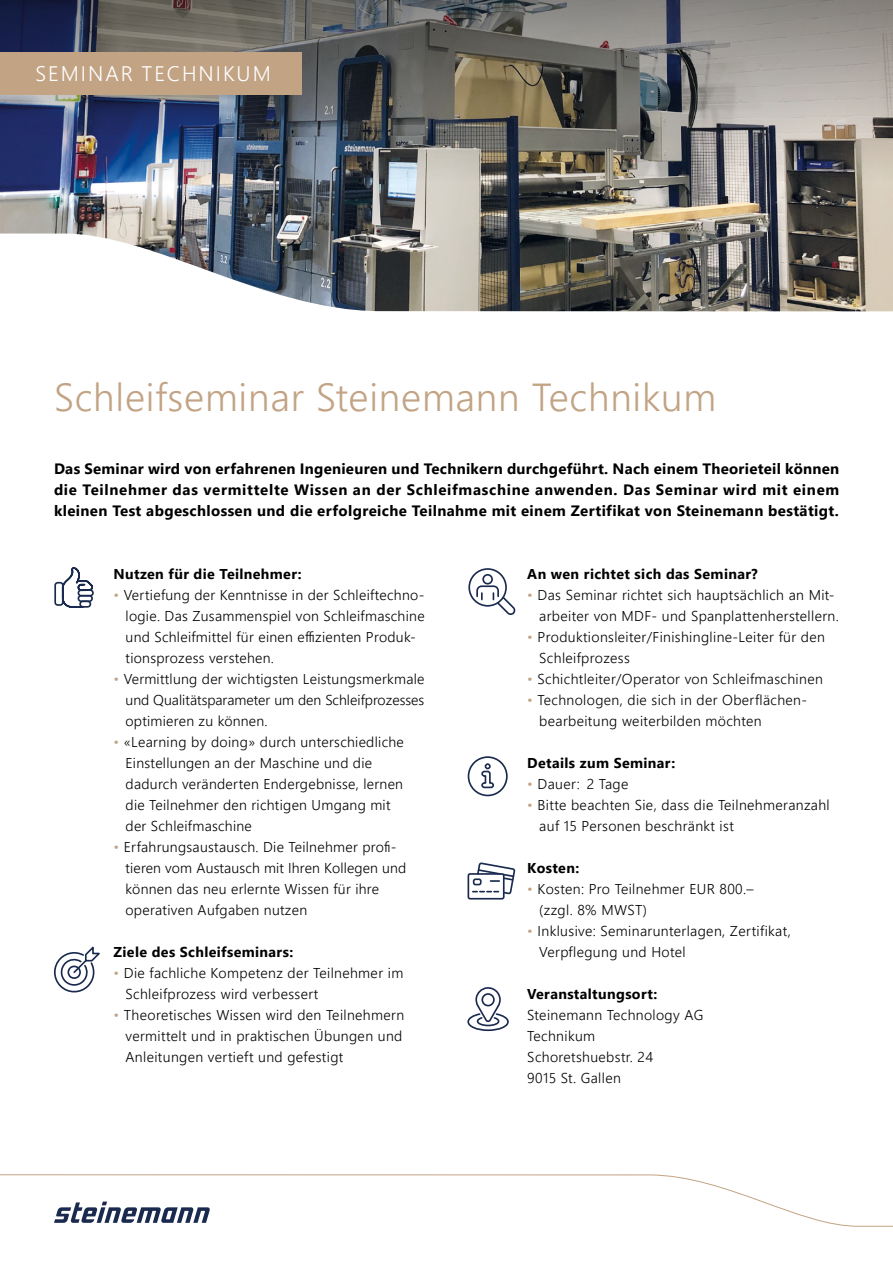
<style>
.page{position:relative;width:893px;height:1263px;background:#fff}
.page>*{position:absolute;margin:0;border:0;box-sizing:border-box;transform-origin:0 0}
.t1{font:300 39px "Segoe UI";letter-spacing:.02em;color:#c2a384}
.t2{font:300 21px "Segoe UI";letter-spacing:.095em;color:#fff}
.t3{font:700 15px/21px "Segoe UI";letter-spacing:.025em;color:#000;text-align:justify}
.t4{font:300 14.25px/21px "Segoe UI";letter-spacing:.025em;color:#000}
.t5{font:700 14.25px "Segoe UI";letter-spacing:.025em;color:#000}
.s1{color:#c2a384}
</style>
<div class="page">
<img style="left:0;top:182px;width:893px;height:51px">
<img style="left:0;top:0;width:893px;height:182px">
<div style="left:0;top:52px;width:302px;height:43px;background:#c2a384"></div>
<img style="left:0;top:233px;width:893px;height:79px">
<svg style="left:0;top:1174px;width:893px;height:53px"></svg>
<div style="left:468px;top:568px;width:39px;height:39px;border:2px solid #1a2a4f;border-radius:50%"></div>
<svg style="left:475px;top:585px;width:41px;height:30px"></svg>
<div style="left:482px;top:574px;width:11px;height:10px;border:2px solid #1a2a4f;border-radius:50%"></div>
<svg style="left:54px;top:946px;width:46px;height:47px"></svg>
<div style="left:468px;top:756px;width:40px;height:40px;border:2px solid #1a2a4f;border-radius:50%"></div>
<svg style="left:481px;top:763px;width:13px;height:26px"></svg>
<svg style="left:467px;top:987px;width:42px;height:45px"></svg>
<div style="left:481px;top:993px;width:14px;height:13px;border:2px solid #1a2a4f;border-radius:50%"></div>
<div style="left:467px;top:873px;width:38px;height:26px;border:2px solid #1a2a4f;border-radius:2px"></div>
<svg style="left:473px;top:862px;width:43px;height:33px"></svg>
<div style="left:54px;top:582px;width:10px;height:24px;border:2px solid #1a2a4f;border-radius:3px"></div>
<svg style="left:61px;top:567px;width:32px;height:41px"></svg>
<div style="left:78px;top:589px;width:16px;height:7px;border:2px solid #1a2a4f;border-radius:3px"></div>
<div style="left:78px;top:595px;width:15px;height:7px;border:2px solid #1a2a4f;border-radius:3px"></div>
<div style="left:79px;top:600px;width:12px;height:8px;border:2px solid #1a2a4f;border-radius:3px"></div>
<h2 class="t2" style="left:35px;top:53px;width:237px">SEMINAR TECHNIKUM</h2>
<h1 class="t1" style="left:54px;top:360px;width:664px">Schleifseminar Steinemann Technikum</h1>
<p class="t3" style="left:54px;top:457px;width:787px">Das Seminar wird von erfahrenen Ingenieuren und Technikern durchgeführt. Nach einem Theorieteil können die Teilnehmer das vermittelte Wissen an der Schleifmaschine anwenden. Das Seminar wird mit einem kleinen Test abgeschlossen und die erfolgreiche Teilnahme mit einem Zertifikat von Steinemann bestätigt.</p>
<p class="t5" style="left:114px;top:561px;width:190px">Nutzen für die Teilnehmer:</p>
<p class="t4" style="left:126px;top:583px;width:301px;text-indent:-12px"><span class="s1">•</span> Vertiefung der Kenntnisse in der Schleiftechno&shy;logie. Das Zusammenspiel von Schleifmaschine und Schleifmittel für einen effizienten Produk&shy;tionsprozess verstehen.</p>
<p class="t4" style="left:126px;top:667px;width:301px;text-align:justify;text-indent:-12px"><span class="s1">•</span> Vermittlung der wichtigsten Leistungsmerkmale und Qualitätsparameter um den Schleifprozesses optimieren zu können.</p>
<p class="t4" style="left:126px;top:730px;width:280px;text-indent:-12px"><span class="s1">•</span> «Learning by doing» durch unterschiedliche Einstellungen an der Maschine und die dadurch veränderten Endergebnisse, lernen die Teilnehmer den richtigen Umgang mit der Schleifmaschine</p>
<p class="t4" style="left:126px;top:835px;width:282px;text-indent:-12px"><span class="s1">•</span> Erfahrungsaustausch. Die Teilnehmer profi&shy;tieren vom Austausch mit Ihren Kollegen und können das neu erlernte Wissen für ihre operativen Aufgaben nutzen</p>
<p class="t5" style="left:114px;top:939px;width:181px">Ziele des Schleifseminars:</p>
<p class="t4" style="left:126px;top:961px;width:279px;text-indent:-12px"><span class="s1">•</span> Die fachliche Kompetenz der Teilnehmer im<br>Schleifprozess wird verbessert</p>
<p class="t4" style="left:126px;top:1003px;width:280px;text-indent:-12px"><span class="s1">•</span> Theoretisches Wissen wird den Teilnehmern vermittelt und in praktischen Übungen und<br>Anleitungen vertieft und gefestigt</p>
<p class="t5" style="left:527px;top:561px;width:232px">An wen richtet sich das Seminar?</p>
<p class="t4" style="left:527px;top:583px;width:313px;text-align:right"><span class="s1">•</span> Das Seminar richtet sich hauptsächlich an Mit&shy;arbeiter von MDF- und Spanplattenherstellern.</p>
<p class="t4" style="left:539px;top:625px;width:287px;text-indent:-12px"><span class="s1">•</span> Produktionsleiter/Finishingline-Leiter für den<br>Schleifprozess</p>
<p class="t4" style="left:527px;top:667px;width:297px"><span class="s1">•</span> Schichtleiter/Operator von Schleifmaschinen</p>
<p class="t4" style="left:539px;top:688px;width:269px;text-indent:-12px"><span class="s1">•</span> Technologen, die sich in der Oberflächen&shy;bearbeitung weiterbilden möchten</p>
<p class="t5" style="left:527px;top:750px;width:150px">Details zum Seminar:</p>
<p class="t4" style="left:527px;top:772px;width:103px"><span class="s1">•</span> Dauer: 2 Tage</p>
<p class="t4" style="left:539px;top:793px;width:292px;text-indent:-12px"><span class="s1">•</span> Bitte beachten Sie, dass die Teilnehmeranzahl auf 15 Personen beschränkt ist</p>
<p class="t5" style="left:527px;top:855px;width:53px">Kosten:</p>
<p class="t4" style="left:539px;top:877px;width:216px;text-indent:-12px"><span class="s1">•</span> Kosten: Pro Teilnehmer EUR 800.– (zzgl. 8% MWST)</p>
<p class="t4" style="left:539px;top:919px;width:253px;text-indent:-12px"><span class="s1">•</span> Inklusive: Seminarunterlagen, Zertifikat,<br>Verpflegung und Hotel</p>
<p class="t5" style="left:527px;top:981px;width:131px">Veranstaltungsort:</p>
<p class="t4" style="left:527px;top:1003px;width:178px">Steinemann Technology AG<br>Technikum<br>Schoretshuebstr. 24<br>9015 St. Gallen</p>
</div>
